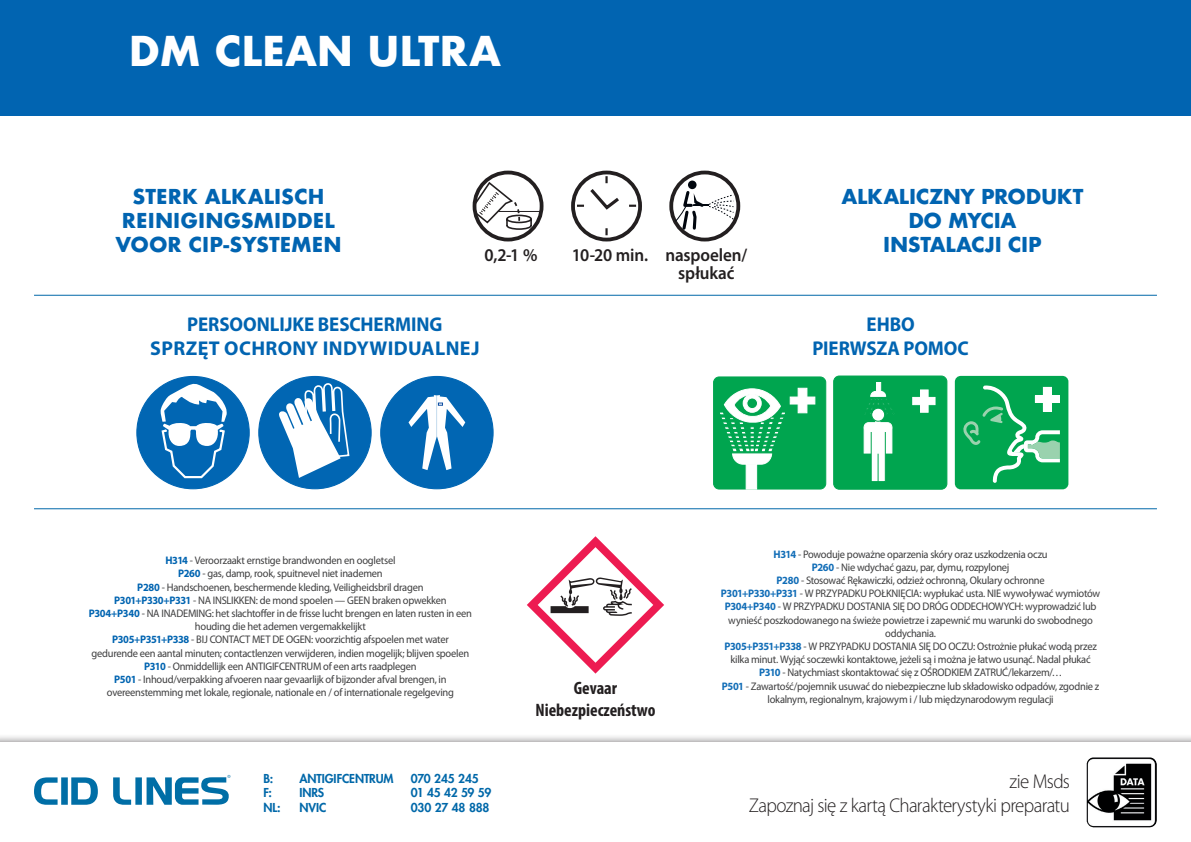
<style>
.page{position:relative;width:1191px;height:842px;background:#fff}
.page>*{position:absolute;margin:0;border:0;box-sizing:border-box;transform-origin:0 0}
.t1{font:700 40px "Futura";letter-spacing:-.01em;color:#fff}
.t2{font:700 20px/24px "Futura";letter-spacing:-.005em;color:#0164b1;text-align:center}
.t3{font:700 20px/24px "Myriad Pro";color:#0164b1;text-align:center;scale:.95 1}
.t4{font:300 20px/24px "Myriad Pro";letter-spacing:-.03em;color:#231f20;text-align:right;scale:.95 1}
.t5{font:600 18px/18px "Myriad Pro";letter-spacing:-.01em;color:#231f20;scale:.95 1}
.t6{font:700 condensed 18px/21.6px "Myriad Pro";color:#231f20;text-align:center}
.t7{font:800 12px "Futura";letter-spacing:-.01em;color:#0068a9}
.t8{font:11px/13.2px "Myriad Pro";letter-spacing:-.02em;color:#3e3e3f;text-align:center;scale:.95 1}
.s1{font-weight:700;color:#0164b1}
.s2{font-weight:700;color:#116db7}
</style>
<div class="page">
<div style="left:0;top:0;width:1191px;height:116px;background:#0164b1"></div>
<div style="left:0;top:733px;width:1191px;height:109px;background:#231f20;opacity:.75"></div>
<div style="left:0;top:743px;width:1191px;height:99px;background:#fff"></div>
<hr style="left:34px;top:295px;width:1123px;height:1px;background:#0068a9">
<hr style="left:34px;top:508px;width:1123px;height:1px;background:#0068a9">
<svg style="left:527px;top:536px;width:137px;height:138px"></svg>
<img style="left:1086px;top:757px;width:71px;height:70px">
<div style="left:571px;top:171px;width:71px;height:70px;border:4px solid #231f20;border-radius:50%"></div>
<svg style="left:605px;top:228px;width:2px;height:7px"></svg>
<svg style="left:629px;top:205px;width:7px;height:2px"></svg>
<svg style="left:577px;top:176px;width:45px;height:34px"></svg>
<svg style="left:474px;top:173px;width:67px;height:67px"></svg>
<hr style="left:475px;top:211px;width:66px;height:1px;background:#231f20">
<svg style="left:477px;top:181px;width:56px;height:50px"></svg>
<div style="left:472px;top:171px;width:71px;height:70px;border:4px solid #231f20;border-radius:50%"></div>
<svg style="left:671px;top:172px;width:67px;height:68px"></svg>
<div style="left:669px;top:171px;width:71px;height:70px;border:4px solid #231f20;border-radius:50%"></div>
<div style="left:688px;top:181px;width:8px;height:8px;background:#01060e;border-radius:50%"></div>
<svg style="left:674px;top:189px;width:60px;height:43px"></svg>
<div style="left:713px;top:377px;width:112px;height:112px;background:#00a54f;border-radius:6px"></div>
<div style="left:713px;top:377px;width:113px;height:112px;border:1px solid #00a54f;border-radius:6px"></div>
<div style="left:798px;top:388px;width:9px;height:25px;background:#fff;border:1px solid #fff"></div>
<div style="left:790px;top:397px;width:25px;height:7px;background:#fff"></div>
<div style="left:732px;top:437px;width:39px;height:27px;background:#fff;border-radius:11px"></div>
<div style="left:732px;top:437px;width:40px;height:27px;border:1px solid #fff;border-radius:11px"></div>
<svg style="left:732px;top:451px;width:40px;height:2px"></svg>
<div style="left:746px;top:464px;width:10px;height:25px;background:#fff;border:1px solid #fff"></div>
<svg style="left:720px;top:389px;width:64px;height:62px"></svg>
<div style="left:743px;top:394px;width:18px;height:18px;background:#fff;border-radius:50%"></div>
<div style="left:743px;top:394px;width:18px;height:18px;border:1px solid #fff;border-radius:50%"></div>
<hr style="left:720px;top:424px;width:68px;height:3px;background:#00a54f">
<hr style="left:723px;top:429px;width:61px;height:3px;background:#00a54f">
<div style="left:722px;top:434px;width:59px;height:2px;background:#00a54f;border:1px solid #00a54f"></div>
<hr style="left:723px;top:438px;width:56px;height:2px;background:#00a54f">
<div style="left:725px;top:442px;width:51px;height:2px;background:#00a54f;border:1px solid #00a54f"></div>
<div style="left:744px;top:395px;width:16px;height:16px;background:#fff;border-radius:50%"></div>
<div style="left:744px;top:395px;width:16px;height:16px;border:1px solid #fff;border-radius:50%"></div>
<div style="left:747px;top:398px;width:10px;height:11px;background:#00a54f;border-radius:50%"></div>
<div style="left:746px;top:398px;width:11px;height:11px;border:1px solid #fff;border-radius:50%"></div>
<hr style="left:729px;top:447px;width:45px;height:1px;background:#00a54f">
<div style="left:833px;top:376px;width:114px;height:113px;background:#00a54f;border-radius:6px"></div>
<div style="left:833px;top:376px;width:114px;height:113px;border:1px solid #00a54f;border-radius:6px"></div>
<div style="left:920px;top:390px;width:8px;height:22px;background:#fff"></div>
<div style="left:912px;top:397px;width:23px;height:8px;background:#fff;border:1px solid #fff"></div>
<svg style="left:864px;top:430px;width:28px;height:23px"></svg>
<div style="left:871px;top:425px;width:14px;height:57px;background:#fff;border:1px solid #00a54f"></div>
<div style="left:864px;top:423px;width:28px;height:8px;background:#fff;border-radius:4px"></div>
<div style="left:864px;top:422px;width:28px;height:10px;border:1px solid #fff;border-radius:4px"></div>
<svg style="left:877px;top:454px;width:1px;height:28px"></svg>
<hr style="left:876px;top:382px;width:4px;height:11px;background:#fff">
<svg style="left:870px;top:391px;width:15px;height:15px"></svg>
<div style="left:870px;top:391px;width:15px;height:15px;border:1px solid #fff;border-radius:5px"></div>
<div style="left:866px;top:397px;width:24px;height:10px;background:#00a54f"></div>
<svg style="left:865px;top:398px;width:28px;height:26px"></svg>
<hr style="left:865px;top:400px;width:27px;height:2px;background:#00a54f">
<hr style="left:865px;top:405px;width:27px;height:2px;background:#00a54f">
<div style="left:137px;top:376px;width:112px;height:113px;background:#0166b3;border-radius:50%"></div>
<svg style="left:160px;top:382px;width:67px;height:97px"></svg>
<div style="left:259px;top:376px;width:112px;height:113px;background:#0166b3;border-radius:50%"></div>
<svg style="left:278px;top:382px;width:72px;height:96px"></svg>
<div style="left:381px;top:376px;width:112px;height:113px;background:#0166b3;border-radius:50%"></div>
<svg style="left:408px;top:395px;width:57px;height:75px"></svg>
<svg style="left:34px;top:777px;width:64px;height:28px"></svg>
<svg style="left:113px;top:775px;width:117px;height:30px"></svg>
<svg style="left:955px;top:376px;width:113px;height:113px;background:#23b167"></svg>
<h1 class="t1" style="left:129px;top:22px;width:374px">DM CLEAN ULTRA</h1>
<h2 class="t2" style="left:115px;top:185px;width:228px">STERK ALKALISCH<br>REINIGINGSMIDDEL<br>VOOR CIP-SYSTEMEN</h2>
<h2 class="t2" style="left:841px;top:185px;width:243px">ALKALICZNY PRODUKT<br>DO MYCIA<br>INSTALACJI CIP</h2>
<h3 class="t5" style="left:484px;top:246px;width:57px">0,2-1 %</h3>
<h3 class="t5" style="left:678px;top:246px;width:74px;text-indent:-106px">10-20 min. naspoelen/ spłukać</h3>
<h2 class="t3" style="left:150px;top:313px;width:348px">PERSOONLIJKE BESCHERMING<br>SPRZĘT OCHRONY INDYWIDUALNEJ</h2>
<h2 class="t3" style="left:812px;top:313px;width:166px">EHBO<br>PIERWSZA POMOC</h2>
<p class="t8" style="left:89px;top:554px;width:405px"><span class="s1">H314</span> - Veroorzaakt ernstige brandwonden en oogletsel<br><span class="s1">P260</span> - gas, damp, rook, spuitnevel niet inademen<br><span class="s1">P280</span> - Handschoenen, beschermende kleding, Veiligheidsbril dragen<br><span class="s1">P301+P330+P331</span> - NA INSLIKKEN: de mond spoelen — GEEN braken opwekken <span class="s1">P304+P340</span> - NA INADEMING: het slachtoffer in de frisse lucht brengen en laten rusten in een houding die het ademen vergemakkelijkt<br><span class="s1">P305+P351+P338</span> - BIJ CONTACT MET DE OGEN: voorzichtig afspoelen met water gedurende een aantal minuten; contactlenzen verwijderen, indien mogelijk; blijven spoelen <span class="s1">P310</span> - Onmiddellijk een ANTIGIFCENTRUM of een arts raadplegen<br><span class="s1">P501</span> - Inhoud/verpakking afvoeren naar gevaarlijk of bijzonder afval brengen, in overeenstemming met lokale, regionale, nationale en / of internationale regelgeving</p>
<p class="t8" style="left:721px;top:547px;width:401px"><span class="s2">H314</span> - Powoduje poważne oparzenia skóry oraz uszkodzenia oczu<br><span class="s2">P260</span> - Nie wdychać gazu, par, dymu, rozpylonej<br><span class="s2">P280</span> - Stosować Rękawiczki, odzież ochronną, Okulary ochronne<br><span class="s2">P301+P330+P331</span> - W PRZYPADKU POŁKNIĘCIA: wypłukać usta. NIE wywoływać wymiotów <span class="s2">P304+P340</span> - W PRZYPADKU DOSTANIA SIĘ DO DRÓG ODDECHOWYCH: wyprowadzić lub wynieść poszkodowanego na świeże powietrze i zapewnić mu warunki do swobodnego oddychania.<br><span class="s2">P305+P351+P338</span> - W PRZYPADKU DOSTANIA SIĘ DO OCZU: Ostrożnie płukać wodą przez kilka minut. Wyjąć soczewki kontaktowe, jeżeli są i można je łatwo usunąć. Nadal płukać <span class="s2">P310</span> - Natychmiast skontaktować się z OŚRODKIEM ZATRUĆ/lekarzem/…<br><span class="s2">P501</span> - Zawartość/pojemnik usuwać do niebezpieczne lub składowisko odpadów, zgodnie z lokalnym, regionalnym, krajowym i / lub międzynarodowym regulacji</p>
<h3 class="t6" style="left:535px;top:677px;width:122px">Gevaar<br>Niebezpieczeństwo</h3>
<p class="t7" style="left:263px;top:770px;width:11px">B:</p>
<p class="t7" style="left:299px;top:770px;width:96px">ANTIGIFCENTRUM</p>
<p class="t7" style="left:411px;top:770px;width:69px">070 245 245</p>
<p class="t7" style="left:263px;top:785px;width:10px">F:</p>
<p class="t7" style="left:299px;top:785px;width:26px">INRS</p>
<p class="t7" style="left:411px;top:785px;width:82px">01 45 42 59 59</p>
<p class="t7" style="left:263px;top:799px;width:19px">NL:</p>
<p class="t7" style="left:299px;top:799px;width:28px">NVIC</p>
<p class="t7" style="left:411px;top:799px;width:80px">030 27 48 888</p>
<h2 class="t4" style="left:748px;top:769px;width:340px">zie Msds<br>Zapoznaj się z kartą Charakterystyki preparatu</h2>
</div>
